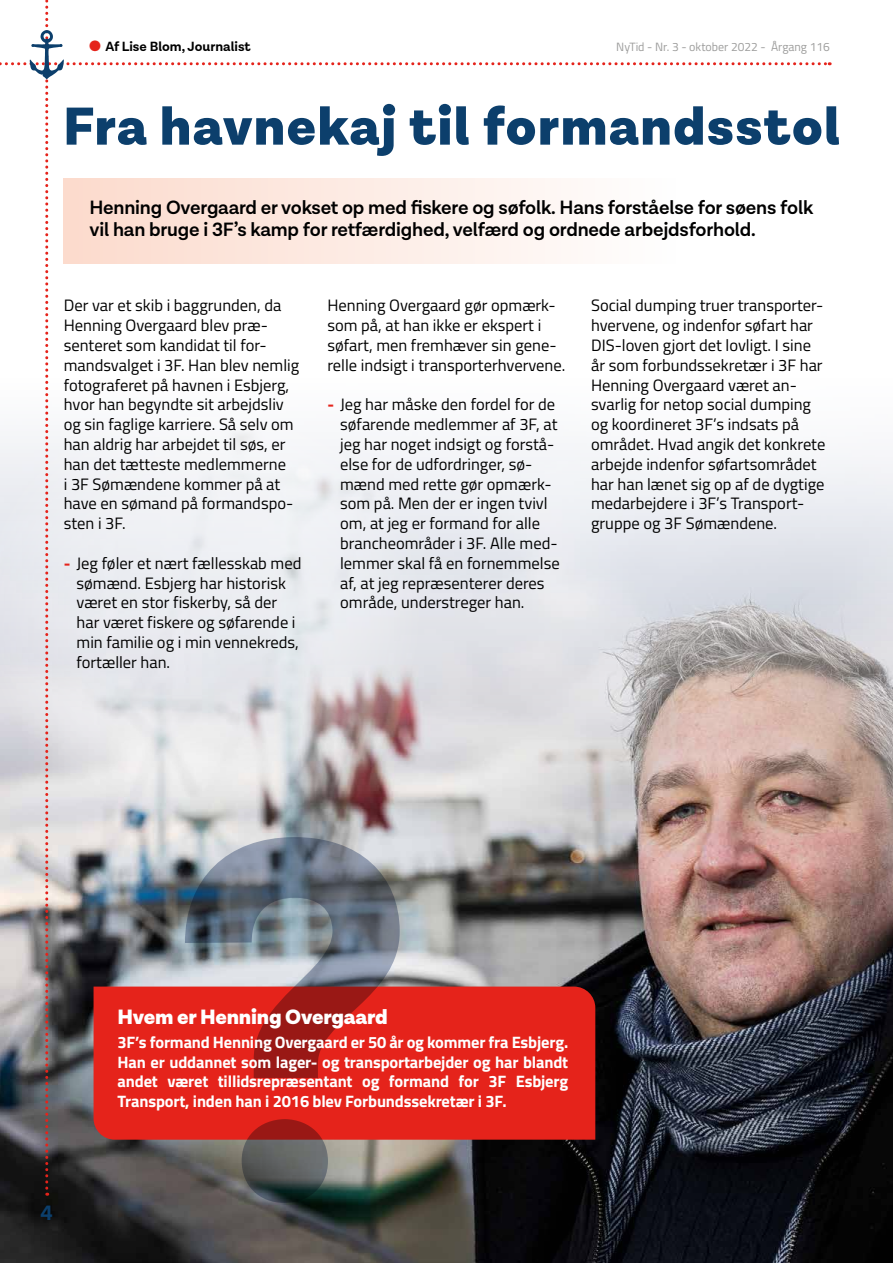
<style>
.page{position:relative;width:893px;height:1263px;background:#fff}
.page>*{position:absolute;margin:0;border:0;box-sizing:border-box;transform-origin:0 0}
.t1{font:900 54px "Lota Grotesque Alt 1";letter-spacing:.02em;color:#0c3f6c}
.t2{font:900 21px "Lota Grotesque Alt 1";letter-spacing:-.01em;color:#fff}
.t3{font:700 21px "Lota Grotesque Alt 1";color:#0c3f6c}
.t4{font:600 19.5px/22.5px "Lota Grotesque";letter-spacing:-.01em;color:#000}
.t5{font:16.5px/19.8px "Titillium Web";color:#000}
.t6{font:700 16.5px/19.8px "Titillium Web";letter-spacing:-.01em;color:#fff;text-align:justify}
.t7{font:700 13.5px "Lota Grotesque Alt 1";color:#000}
.t8{font:12px "Titillium Web";color:#9d9d9c}
.s1{color:#e5231b}
.s2{font-weight:700;color:#e5231b}
</style>
<div class="page">
<img style="left:0;top:457px;width:893px;height:806px">
<svg style="left:864px;top:505px;width:29px;height:591px;background:#8c8283"></svg>
<img style="left:0;top:0;width:830px;height:1196px">
<p class="t7" style="left:89px;top:38px;width:163px"><span class="s1">●</span> Af Lise Blom, Journalist</p>
<p class="t8" style="left:616px;top:38px;width:215px">NyTid - Nr. 3 - oktober 2022 - Årgang 116</p>
<h1 class="t1" style="left:63px;top:94px;width:779px">Fra havnekaj til formandsstol</h1>
<p class="t4" style="left:89px;top:196px;width:725px">Henning Overgaard er vokset op med fiskere og søfolk. Hans forståelse for søens folk vil han bruge i 3F’s kamp for retfærdighed, velfærd og ordnede arbejdsforhold.</p>
<p class="t5" style="left:64px;top:295px;width:237px">Der var et skib i baggrunden, da<br>Henning Overgaard blev præ&shy;senteret som kandidat til for&shy;mandsvalget i 3F. Han blev nemlig fotograferet på havnen i Esbjerg, hvor han begyndte sit arbejdsliv og sin faglige karriere. Så selv om han aldrig har arbejdet til søs, er han det tætteste medlemmerne<br>i 3F Sømændene kommer på at have en sømand på formandspo&shy;sten i 3F.</p>
<p class="t5" style="left:77px;top:552px;width:226px;text-indent:-13px"><span class="s2">-</span> Jeg føler et nært fællesskab med sømænd. Esbjerg har historisk været en stor fiskerby, så der har været fiskere og søfarende i min familie og i min vennekreds, fortæller han.</p>
<p class="t5" style="left:327px;top:295px;width:239px">Henning Overgaard gør opmærk&shy;som på, at han ikke er ekspert i søfart, men fremhæver sin gene&shy;relle indsigt i transporterhvervene.</p>
<p class="t5" style="left:340px;top:394px;width:221px;text-indent:-13px"><span class="s2">-</span> Jeg har måske den fordel for de søfarende medlemmer af 3F, at jeg har noget indsigt og forstå&shy;else for de udfordringer, sø&shy;mænd med rette gør opmærk&shy;som på. Men der er ingen tvivl om, at jeg er formand for alle brancheområder i 3F. Alle med&shy;lemmer skal få en fornemmelse af, at jeg repræsenterer deres område, understreger han.</p>
<p class="t5" style="left:591px;top:295px;width:236px">Social dumping truer transporter&shy;hvervene, og indenfor søfart har<br>DIS-loven gjort det lovligt. I sine år som forbundssekretær i 3F har<br>Henning Overgaard været an&shy;svarlig for netop social dumping og koordineret 3F’s indsats på området. Hvad angik det konkrete arbejde indenfor søfartsområdet har han lænet sig op af de dygtige medarbejdere i 3F’s Transport&shy;gruppe og 3F Sømændene.</p>
<p class="t3" style="left:41px;top:1201px;width:14px">4</p>
<p class="t2" style="left:118px;top:1004px;width:272px">Hvem er Henning Overgaard</p>
<p class="t6" style="left:118px;top:1031px;width:452px">3F’s formand Henning Overgaard er 50 år og kommer fra Esbjerg.<br>Han er uddannet som lager- og transportarbejder og har blandt andet været tillidsrepræsentant og formand for 3F Esbjerg Transport, inden han i 2016 blev Forbundssekretær i 3F.</p>
</div>
